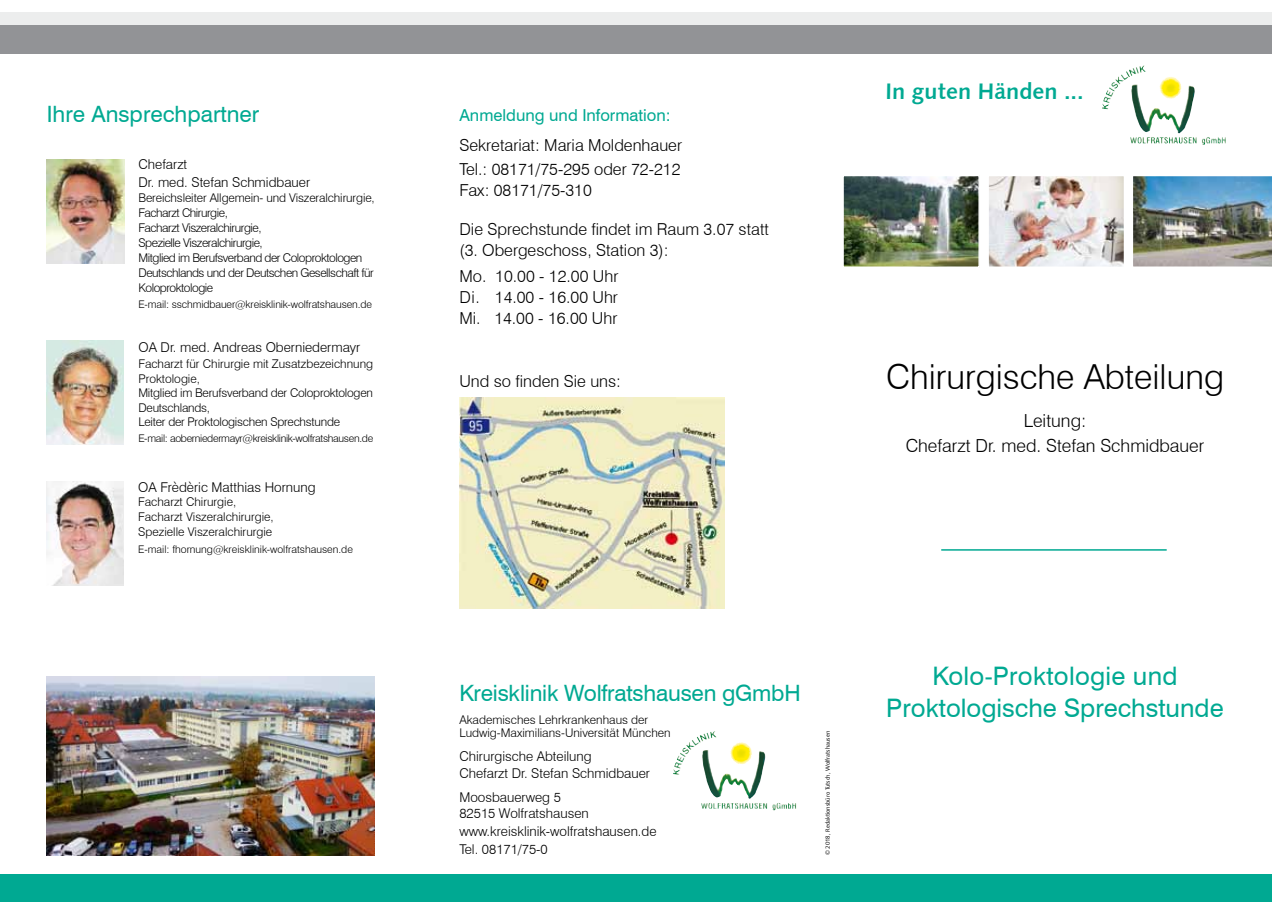
<style>
.page{position:relative;width:1272px;height:902px;background:#fff}
.page>*{position:absolute;margin:0;border:0;box-sizing:border-box;transform-origin:0 0}
.t1{font:300 34.5px "Swiss 721 BT";color:#000}
.t2{font:25.5px/31.5px "Swiss 721 BT";color:#00a992;text-align:center}
.t3{font:22.5px "Swiss 721 BT";letter-spacing:-.01em;color:#00a992}
.t4{font:22.5px "Humanist 531 BT Bold A";color:#00a992}
.t5{font:300 18px/25.5px "Swiss 721 BT";color:#000;text-align:center}
.t6{font:300 16.5px/21px "Swiss 721 BT";color:#000}
.t7{font:16.5px "Swiss 721 BT";color:#00a992}
.t8{font:300 13.5px/18px "Swiss 721 BT";color:#000}
.t9{font:300 12px/15px "Swiss 721 BT";letter-spacing:-.04em;color:#000}
.t10{font:300 12px/14.4px "Swiss 721 BT";letter-spacing:-.02em;color:#000}
.t11{font:300 12px/15px "Swiss 721 BT";color:#000}
.t12{font:300 10.5px "Swiss 721 BT";letter-spacing:-.01em;color:#000}
.t13{font:300 10.5px "Swiss 721 BT";letter-spacing:-.03em;color:#000}
.t14{font:6px "Humanist 531 BT Roman A";color:#000}
</style>
<div class="page">
<img style="left:686px;top:731px;width:58px;height:19px">
<img style="left:47px;top:159px;width:77px;height:104px">
<img style="left:47px;top:481px;width:77px;height:104px">
<img style="left:47px;top:341px;width:77px;height:103px">
<img style="left:459px;top:398px;width:265px;height:210px">
<div style="left:0;top:874px;width:1271px;height:27px;background:#00a992"></div>
<img style="left:47px;top:676px;width:327px;height:179px">
<hr style="left:941px;top:549px;width:225px;height:1px;background:#00a992">
<div style="left:0;top:24px;width:1271px;height:30px;background:#929396"></div>
<div style="left:0;top:12px;width:1271px;height:12px;background:#eceded"></div>
<img style="left:1115px;top:65px;width:58px;height:19px">
<img style="left:1133px;top:176px;width:138px;height:91px">
<img style="left:845px;top:178px;width:131px;height:87px">
<div style="left:842px;top:175px;width:137px;height:93px;border:2px solid #fff"></div>
<img style="left:990px;top:178px;width:132px;height:87px">
<div style="left:987px;top:175px;width:138px;height:93px;border:2px solid #fff"></div>
<h3 class="t3" style="left:47px;top:99px;width:214px">Ihre Ansprechpartner</h3>
<p class="t8" style="left:138px;top:155px;width:173px">Chefarzt<br>Dr. med. Stefan Schmidbauer</p>
<p class="t9" style="left:138px;top:190px;width:238px">Bereichsleiter Allgemein- und Viszeralchirurgie, Facharzt Chirurgie,<br>Facharzt Viszeralchirurgie,<br>Spezielle Viszeralchirurgie,<br>Mitglied im Berufsverband der Coloproktologen Deutschlands und der Deutschen Gesellschaft für Koloproktologie</p>
<p class="t12" style="left:138px;top:298px;width:235px">E-mail: sschmidbauer@kreisklinik-wolfratshausen.de</p>
<p class="t8" style="left:138px;top:338px;width:223px">OA Dr. med. Andreas Oberniedermayr</p>
<p class="t10" style="left:138px;top:357px;width:236px">Facharzt für Chirurgie mit Zusatzbezeichnung Proktologie,<br>Mitglied im Berufsverband der Coloproktologen Deutschlands,<br>Leiter der Proktologischen Sprechstunde</p>
<p class="t13" style="left:138px;top:432px;width:236px">E-mail: aoberniedermayr@kreisklinik-wolfratshausen.de</p>
<p class="t8" style="left:138px;top:478px;width:179px">OA Frèdèric Matthias Hornung</p>
<p class="t11" style="left:138px;top:494px;width:137px">Facharzt Chirurgie,<br>Facharzt Viszeralchirurgie,<br>Spezielle Viszeralchirurgie</p>
<p class="t12" style="left:138px;top:542px;width:216px">E-mail: fhornung@kreisklinik-wolfratshausen.de</p>
<p class="t7" style="left:459px;top:104px;width:213px">Anmeldung und Information:</p>
<p class="t6" style="left:459px;top:133px;width:224px;line-height:24px">Sekretariat: Maria Moldenhauer<br>Tel.: 08171/75-295 oder 72-212</p>
<p class="t6" style="left:459px;top:179px;width:134px">Fax: 08171/75-310</p>
<p class="t6" style="left:459px;top:218px;width:311px">Die Sprechstunde findet im Raum 3.07 statt (3. Obergeschoss, Station 3):</p>
<p class="t6" style="left:459px;top:265px;width:160px;text-align:justify">Mo. 10.00 - 12.00 Uhr Di. 14.00 - 16.00 Uhr Mi. 14.00 - 16.00 Uhr</p>
<p class="t6" style="left:459px;top:370px;width:163px">Und so finden Sie uns:</p>
<h3 class="t4" style="left:885px;top:77px;width:200px">In guten Händen ...</h3>
<h1 class="t1" style="left:886px;top:356px;width:339px">Chirurgische Abteilung</h1>
<h3 class="t5" style="left:905px;top:407px;width:300px">Leitung:<br>Chefarzt Dr. med. Stefan Schmidbauer</h3>
<h3 class="t3" style="left:459px;top:677px;width:343px">Kreisklinik Wolfratshausen gGmbH</h3>
<p class="t11" style="left:459px;top:712px;width:213px;line-height:13.5px">Akademisches Lehrkrankenhaus der<br>Ludwig-Maximilians-Universität München</p>
<p class="t8" style="left:459px;top:747px;width:192px;line-height:16.5px">Chirurgische Abteilung<br>Chefarzt Dr. Stefan Schmidbauer</p>
<p class="t8" style="left:459px;top:788px;width:131px;line-height:16.2px">Moosbauerweg 5<br>82515 Wolfratshausen</p>
<p class="t8" style="left:459px;top:821px;width:199px">www.kreisklinik-wolfratshausen.de<br>Tel. 08171/75-0</p>
<p class="t14" style="left:824px;top:855px;width:125px;rotate:-90deg">© 2018, Redaktionsbüro Tutsch, Wolfratshausen</p>
<h2 class="t2" style="left:886px;top:659px;width:339px">Kolo-Proktologie und<br>Proktologische Sprechstunde</h2>
</div>
